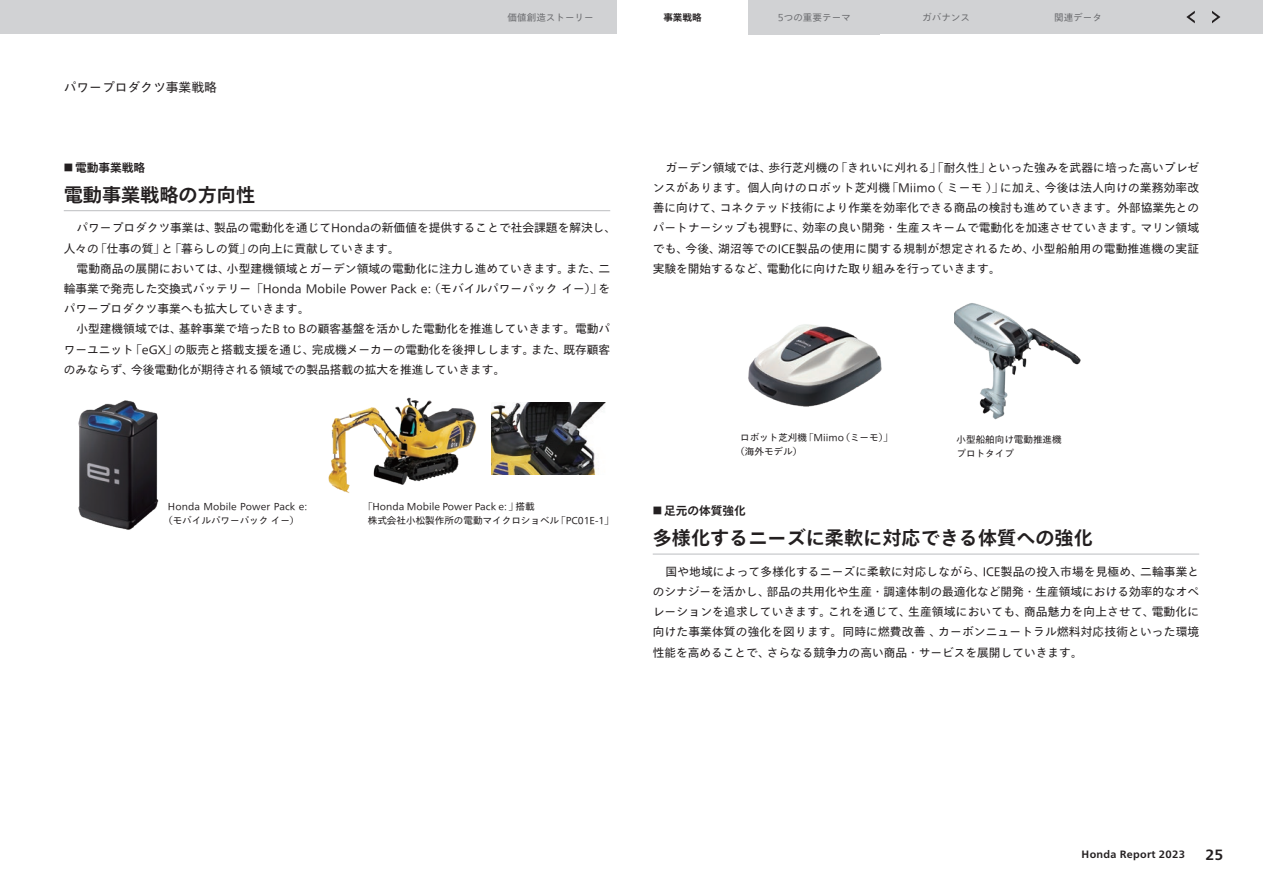
<style>
.page{position:relative;width:1263px;height:893px;background:#fff}
.page>*{position:absolute;margin:0;border:0;box-sizing:border-box;transform-origin:0 0}
.t1{font:700 19.2px "Tazugane Gothic Std N";color:#231f20}
.t2{font:700 14.85px "Neue Frutiger World";color:#231f20}
.t3{font:12.75px "Tazugane Gothic Std N";color:#231f20}
.t4{font:11.7px/20.2px "Tazugane Gothic Std N";color:#231f20;text-align:justify}
.t5{font:700 11.7px "Tazugane Gothic Std N";color:#231f20}
.t6{font:700 10.65px "Neue Frutiger World";letter-spacing:.03em;color:#231f20}
.t7{font:9.6px/13.8px "Tazugane Gothic Std N";color:#231f20}
.t8{font:9.6px "Tazugane Gothic Std N";color:#6c6d70}
.t9{font:700 9.6px "Tazugane Gothic Std N";color:#231f20}
.s1{font-size:9.3px}
</style>
<div class="page">
<hr style="left:64px;top:210px;width:546px;height:1px;background:#bcbdc0">
<hr style="left:653px;top:554px;width:546px;height:1px;background:#bcbdc0">
<img style="left:328px;top:397px;width:149px;height:96px">
<img style="left:491px;top:402px;width:115px;height:73px">
<img style="left:78px;top:400px;width:81px;height:130px">
<img style="left:748px;top:324px;width:134px;height:83px">
<img style="left:954px;top:303px;width:127px;height:117px">
<div style="left:0;top:0;width:1263px;height:34px;background:#d1d2d4"></div>
<svg style="left:1212px;top:11px;width:8px;height:12px"></svg>
<svg style="left:1186px;top:11px;width:9px;height:12px"></svg>
<div style="left:617px;top:0;width:131px;height:34px;background:#fff"></div>
<p class="t3" style="left:64px;top:78px;width:155px">パワープロダクツ事業戦略</p>
<p class="t8" style="left:508px;top:10px;width:88px">価値創造ストーリー</p>
<p class="t9" style="left:663px;top:10px;width:40px">事業戦略</p>
<p class="t8" style="left:778px;top:10px;width:74px">5つの重要テーマ</p>
<p class="t8" style="left:922px;top:10px;width:49px">ガバナンス</p>
<p class="t8" style="left:1054px;top:10px;width:49px">関連データ</p>
<p class="t5" style="left:64px;top:159px;width:83px"><span class="s1">■</span> 電動事業戦略</p>
<h1 class="t1" style="left:64px;top:181px;width:193px">電動事業戦略の方向性</h1>
<p class="t4" style="left:64px;top:219px;width:554px;text-indent:13px">パワープロダクツ事業は、製品の電動化を通じてHondaの新価値を提供することで社会課題を解決し、人々の「仕事の質」と「暮らしの質」の向上に貢献していきます。</p>
<p class="t4" style="left:64px;top:259px;width:548px;text-indent:13px">電動商品の展開においては、小型建機領域とガーデン領域の電動化に注力し進めていきます。また、二輪事業で発売した交換式バッテリー「Honda Mobile Power Pack e: （モバイルパワーパック イー）」をパワープロダクツ事業へも拡大していきます。</p>
<p class="t4" style="left:64px;top:320px;width:548px;text-indent:13px">小型建機領域では、基幹事業で培ったB to Bの顧客基盤を活かした電動化を推進していきます。電動パワーユニット「eGX」の販売と搭載支援を通じ、完成機メーカーの電動化を後押しします。また、既存顧客のみならず、今後電動化が期待される領域での製品搭載の拡大を推進していきます。</p>
<p class="t4" style="left:653px;top:158px;width:548px;text-indent:13px">ガーデン領域では、歩行芝刈機の「きれいに刈れる」「耐久性」といった強みを武器に培った高いプレゼンスがあります。個人向けのロボット芝刈機「Miimo（ ミーモ ）」に加え、今後は法人向けの業務効率改善に向けて、コネクテッド技術により作業を効率化できる商品の検討も進めていきます。外部協業先とのパートナーシップも視野に、効率の良い開発・生産スキームで電動化を加速させていきます。マリン領域でも、今後、湖沼等でのICE製品の使用に関する規制が想定されるため、小型船舶用の電動推進機の実証実験を開始するなど、電動化に向けた取り組みを行っていきます。</p>
<p class="t7" style="left:735px;top:431px;width:159px;text-indent:5px">ロボット芝刈機「Miimo（ミーモ）」（海外モデル）</p>
<p class="t7" style="left:956px;top:433px;width:107px">小型船舶向け電動推進機プロトタイプ</p>
<p class="t7" style="left:163px;top:500px;width:146px;text-indent:5px">Honda Mobile Power Pack e:（モバイルパワーパック イー）</p>
<p class="t7" style="left:368px;top:500px;width:248px;text-indent:-5px">「Honda Mobile Power Pack e: 」搭載<br>株式会社小松製作所の電動マイクロショベル「PC01E-1」</p>
<p class="t5" style="left:653px;top:503px;width:95px"><span class="s1">■</span> 足元の体質強化</p>
<h1 class="t1" style="left:653px;top:525px;width:442px">多様化するニーズに柔軟に対応できる体質への強化</h1>
<p class="t4" style="left:653px;top:562px;width:548px;text-indent:13px">国や地域によって多様化するニーズに柔軟に対応しながら、ICE製品の投入市場を見極め、二輪事業とのシナジーを活かし、部品の共用化や生産・調達体制の最適化など開発・生産領域における効率的なオペレーションを追求していきます。これを通じて、生産領域においても、商品魅力を向上させて、電動化に向けた事業体質の強化を図ります。同時に燃費改善 、カーボンニュートラル燃料対応技術といった環境性能を高めることで、さらなる競争力の高い商品・サービスを展開していきます。</p>
<p class="t6" style="left:1081px;top:845px;width:105px">Honda Report 2023</p>
<p class="t2" style="left:1205px;top:841px;width:19px">25</p>
</div>
